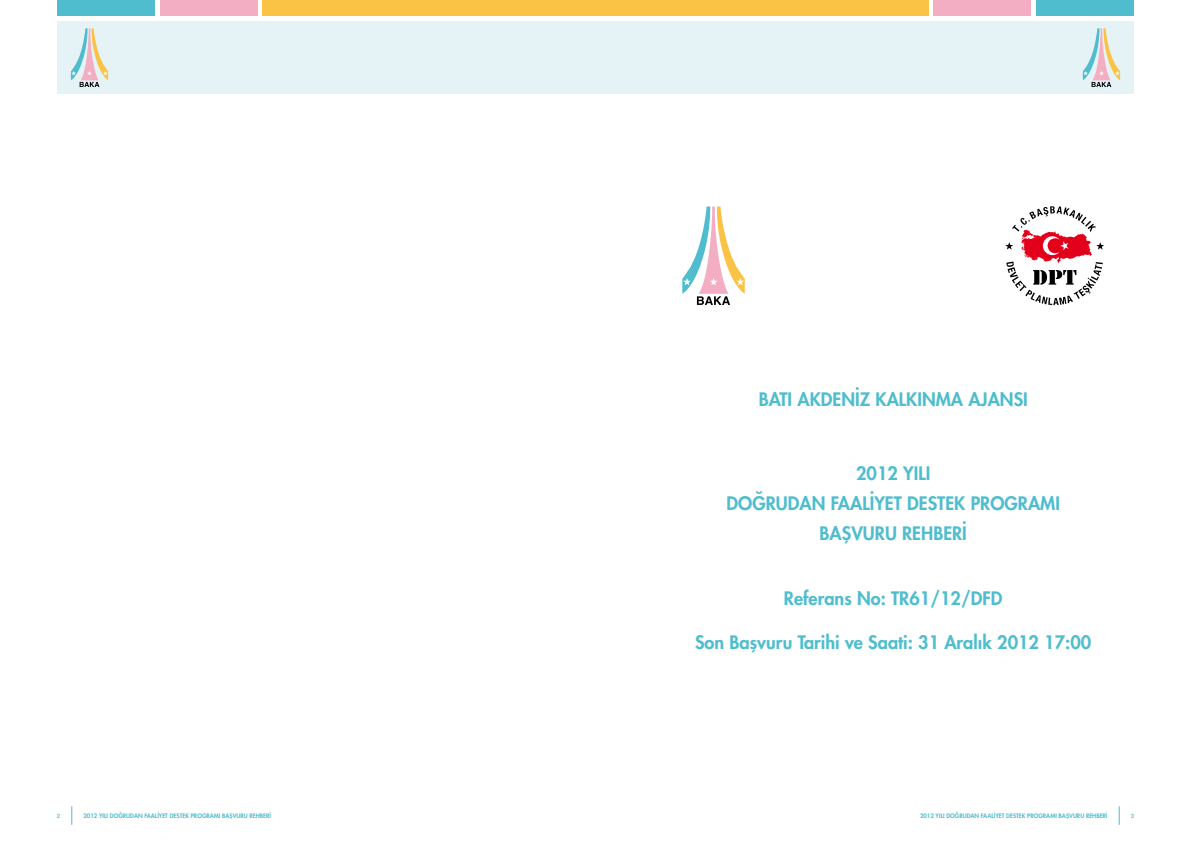
<style>
.page{position:relative;width:1191px;height:842px;background:#fff}
.page>*{position:absolute;margin:0;border:0;box-sizing:border-box;transform-origin:0 0}
.t1{font:800 18.1px/30.2px "Futura Std";color:#4fbdce;text-align:center}
.t2{font:800 6px "Futura Std";color:#4fbdce}
.t3{font:500 6px "Helvetica Neue LT Std";color:#4fbdce}
</style>
<div class="page">
<div style="left:57px;top:21px;width:538px;height:73px;background:#e5f3f6"></div>
<div style="left:57px;top:0;width:97px;height:16px;background:#4fbdce"></div>
<div style="left:160px;top:0;width:97px;height:16px;background:#f3aec3"></div>
<div style="left:262px;top:0;width:333px;height:16px;background:#fbc346"></div>
<svg style="left:71px;top:28px;width:37px;height:59px"></svg>
<svg style="left:72px;top:806px;width:1px;height:19px"></svg>
<div style="left:595px;top:21px;width:539px;height:73px;background:#e5f3f6"></div>
<div style="left:1036px;top:0;width:98px;height:16px;background:#4fbdce"></div>
<div style="left:933px;top:0;width:98px;height:16px;background:#f3aec3"></div>
<div style="left:595px;top:0;width:334px;height:16px;background:#fbc346"></div>
<svg style="left:1082px;top:28px;width:38px;height:59px"></svg>
<svg style="left:1119px;top:806px;width:1px;height:19px"></svg>
<svg style="left:1005px;top:206px;width:99px;height:99px"></svg>
<svg style="left:682px;top:207px;width:62px;height:98px"></svg>
<p class="t1" style="left:758px;top:384px;width:271px">BATI AKDENİZ KALKINMA AJANSI</p>
<p class="t1" style="left:726px;top:458px;width:335px">2012 YILI<br>DOĞRUDAN FAALİYET DESTEK PROGRAMI<br>BAŞVURU REHBERİ</p>
<p class="t1" style="left:784px;top:583px;width:220px">Referans No: TR61/12/DFD</p>
<p class="t1" style="left:695px;top:627px;width:398px">Son Başvuru Tarihi ve Saati: 31 Aralık 2012 17:00</p>
<p class="t3" style="left:57px;top:812px;width:5px">2</p>
<p class="t2" style="left:83px;top:812px;width:189px">2012 YILI DOĞRUDAN FAALİYET DESTEK PROGRAMI BAŞVURU REHBERİ</p>
<p class="t2" style="left:920px;top:812px;width:189px">2012 YILI DOĞRUDAN FAALİYET DESTEK PROGRAMI BAŞVURU REHBERİ</p>
<p class="t3" style="left:1131px;top:812px;width:5px">3</p>
</div>
